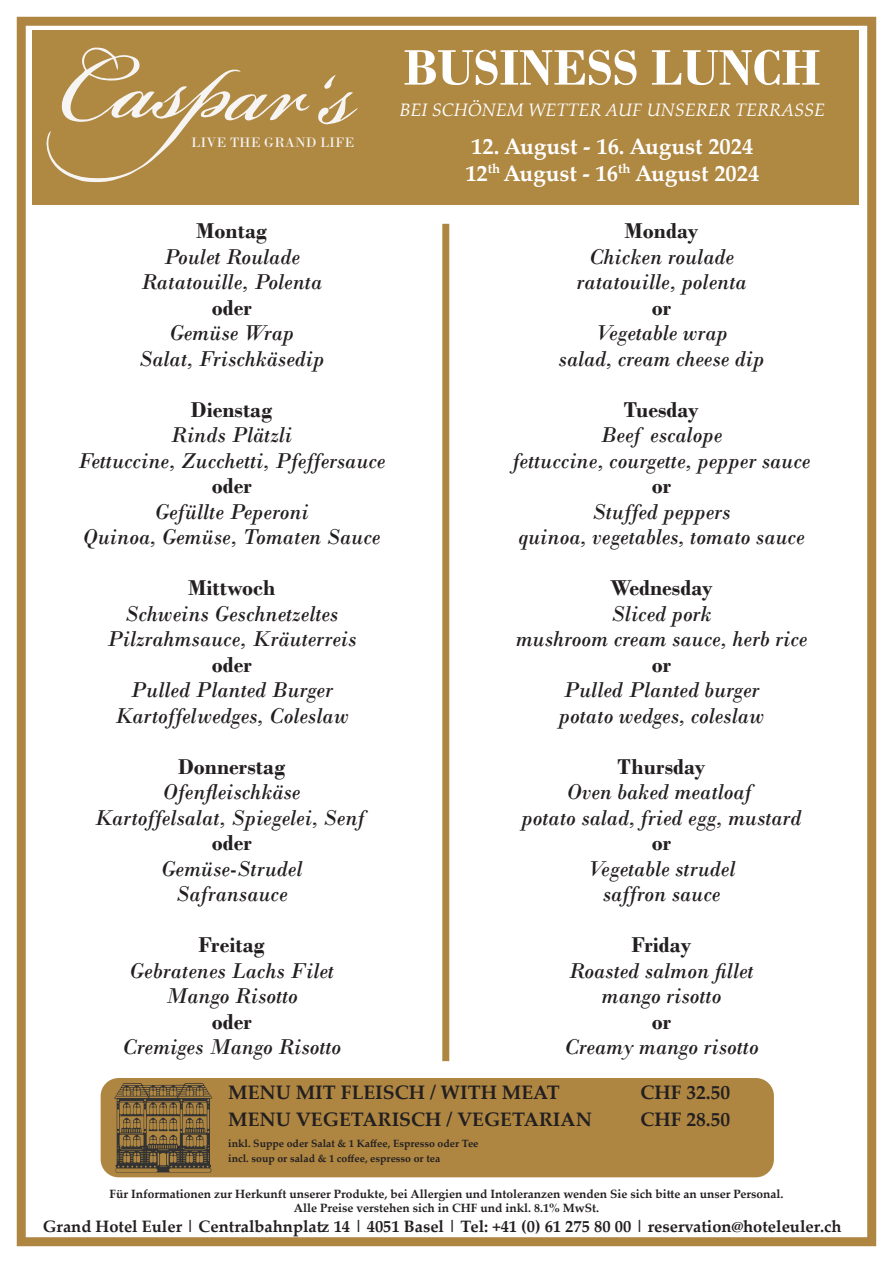
<style>
.page{position:relative;width:893px;height:1263px;background:#fff}
.page>*{position:absolute;margin:0;border:0;box-sizing:border-box;transform-origin:0 0}
.t1{font:700 52.5px "Bodoni";color:#fff}
.t2{font:italic 22.5px/25.5px "Bodoni";color:#231f20;text-align:center}
.t3{font:700 22.5px "Bodoni";color:#231f20}
.t4{font:700 22.5px/27px "Palatino Linotype";color:#fff}
.t5{font:700 19.5px "Palatino Linotype";color:#231f20}
.t6{font:italic 18px "Palatino Linotype";color:#fff}
.t7{font:700 16.5px "Palatino Linotype";color:#231f20}
.t8{font:14.4px "Bodoni";color:#f7f5f4}
.t9{font:700 12px/14.4px "Palatino Linotype";color:#231f20;text-align:center}
.t10{font:700 10.5px/15px "Palatino Linotype";color:#231f20}
</style>
<div class="page">
<div style="left:17px;top:17px;width:859px;height:1229px;border:9px solid #ae8642"></div>
<div style="left:33px;top:30px;width:826px;height:175px;background:#af8842"></div>
<svg style="left:47px;top:48px;width:263px;height:134px"></svg>
<svg style="left:318px;top:75px;width:39px;height:50px"></svg>
<div style="left:101px;top:1078px;width:673px;height:99px;background:#ae8642;border-radius:18px"></div>
<svg style="left:114px;top:1083px;width:98px;height:89px"></svg>
<div style="left:442px;top:224px;width:7px;height:837px;border:6px solid #ae8642"></div>
<h1 class="t1" style="left:404px;top:36px;width:419px">BUSINESS LUNCH</h1>
<p class="t8" style="left:191px;top:134px;width:165px">LIVE THE GRAND LIFE</p>
<p class="t3" style="left:196px;top:218px;width:73px">Montag</p>
<p class="t2" style="left:141px;top:244px;width:182px">Poulet Roulade<br>Ratatouille, Polenta</p>
<p class="t3" style="left:212px;top:294px;width:42px">oder</p>
<p class="t2" style="left:139px;top:320px;width:187px">Gemüse Wrap<br>Salat, Frischkäsedip</p>
<p class="t3" style="left:191px;top:396px;width:83px">Dienstag</p>
<p class="t2" style="left:78px;top:422px;width:309px">Rinds Plätzli<br>Fettuccine, Zucchetti, Pfeffersauce</p>
<p class="t3" style="left:212px;top:472px;width:42px">oder</p>
<p class="t2" style="left:83px;top:498px;width:299px">Gefüllte Peperoni<br>Quinoa, Gemüse, Tomaten Sauce</p>
<p class="t3" style="left:188px;top:574px;width:89px">Mittwoch</p>
<p class="t2" style="left:107px;top:600px;width:251px">Schweins Geschnetzeltes<br>Pilzrahmsauce, Kräuterreis</p>
<p class="t3" style="left:212px;top:651px;width:42px">oder</p>
<p class="t2" style="left:115px;top:677px;width:235px">Pulled Planted Burger<br>Kartoffelwedges, Coleslaw</p>
<p class="t3" style="left:178px;top:753px;width:109px">Donnerstag</p>
<p class="t2" style="left:95px;top:779px;width:272px">Ofenfleischkäse<br>Kartoffelsalat, Spiegelei, Senf</p>
<p class="t3" style="left:212px;top:829px;width:42px">oder</p>
<p class="t2" style="left:161px;top:855px;width:143px">Gemüse-Strudel<br>Safransauce</p>
<p class="t3" style="left:199px;top:931px;width:68px">Freitag</p>
<p class="t2" style="left:130px;top:957px;width:206px">Gebratenes Lachs Filet<br>Mango Risotto</p>
<p class="t3" style="left:212px;top:1008px;width:42px">oder</p>
<p class="t2" style="left:122px;top:1034px;width:220px">Cremiges Mango Risotto</p>
<p class="t6" style="left:399px;top:97px;width:427px">BEI SCHÖNEM WETTER AUF UNSERER TERRASSE</p>
<p class="t4" style="left:465px;top:132px;width:295px">12. August - 16. August 2024<br>12<sup>th</sup> August - 16<sup>th</sup> August 2024</p>
<p class="t3" style="left:624px;top:218px;width:75px">Monday</p>
<p class="t2" style="left:576px;top:244px;width:171px">Chicken roulade ratatouille, polenta</p>
<p class="t3" style="left:652px;top:294px;width:21px">or</p>
<p class="t2" style="left:559px;top:320px;width:207px">Vegetable wrap<br>salad, cream cheese dip</p>
<p class="t3" style="left:624px;top:396px;width:77px">Tuesday</p>
<p class="t2" style="left:513px;top:422px;width:299px">Beef escalope<br>fettuccine, courgette, pepper sauce</p>
<p class="t3" style="left:652px;top:472px;width:21px">or</p>
<p class="t2" style="left:518px;top:498px;width:287px">Stuffed peppers<br>quinoa, vegetables, tomato sauce</p>
<p class="t3" style="left:610px;top:574px;width:104px">Wednesday</p>
<p class="t2" style="left:516px;top:600px;width:293px">Sliced pork<br>mushroom cream sauce, herb rice</p>
<p class="t3" style="left:652px;top:651px;width:21px">or</p>
<p class="t2" style="left:559px;top:677px;width:207px;text-align:left">Pulled Planted burger potato wedges, coleslaw</p>
<p class="t3" style="left:617px;top:753px;width:90px">Thursday</p>
<p class="t2" style="left:522px;top:779px;width:281px">Oven baked meatloaf<br>potato salad, fried egg, mustard</p>
<p class="t3" style="left:652px;top:829px;width:21px">or</p>
<p class="t2" style="left:587px;top:855px;width:149px">Vegetable strudel saffron sauce</p>
<p class="t3" style="left:632px;top:931px;width:61px">Friday</p>
<p class="t2" style="left:569px;top:957px;width:186px">Roasted salmon fillet mango risotto</p>
<p class="t3" style="left:652px;top:1008px;width:21px">or</p>
<p class="t2" style="left:564px;top:1034px;width:196px">Creamy mango risotto</p>
<p class="t5" style="left:228px;top:1078px;width:333px">MENU MIT FLEISCH / WITH MEAT</p>
<p class="t5" style="left:640px;top:1078px;width:91px">CHF 32.50</p>
<p class="t5" style="left:228px;top:1105px;width:365px">MENU VEGETARISCH / VEGETARIAN</p>
<p class="t5" style="left:640px;top:1105px;width:91px">CHF 28.50</p>
<p class="t10" style="left:228px;top:1136px;width:252px">inkl. Suppe oder Salat &amp; 1 Kaffee, Espresso oder Tee incl. soup or salad &amp; 1 coffee, espresso or tea</p>
<p class="t9" style="left:110px;top:1186px;width:675px">Für Informationen zur Herkunft unserer Produkte, bei Allergien und Intoleranzen wenden Sie sich bitte an unser Personal.<br>Alle Preise verstehen sich in CHF und inkl. 8.1% MwSt.</p>
<p class="t7" style="left:43px;top:1214px;width:800px">Grand Hotel Euler | Centralbahnplatz 14 | 4051 Basel | Tel: +41 (0) 61 275 80 00 | reservation@hoteleuler.ch</p>
</div>
